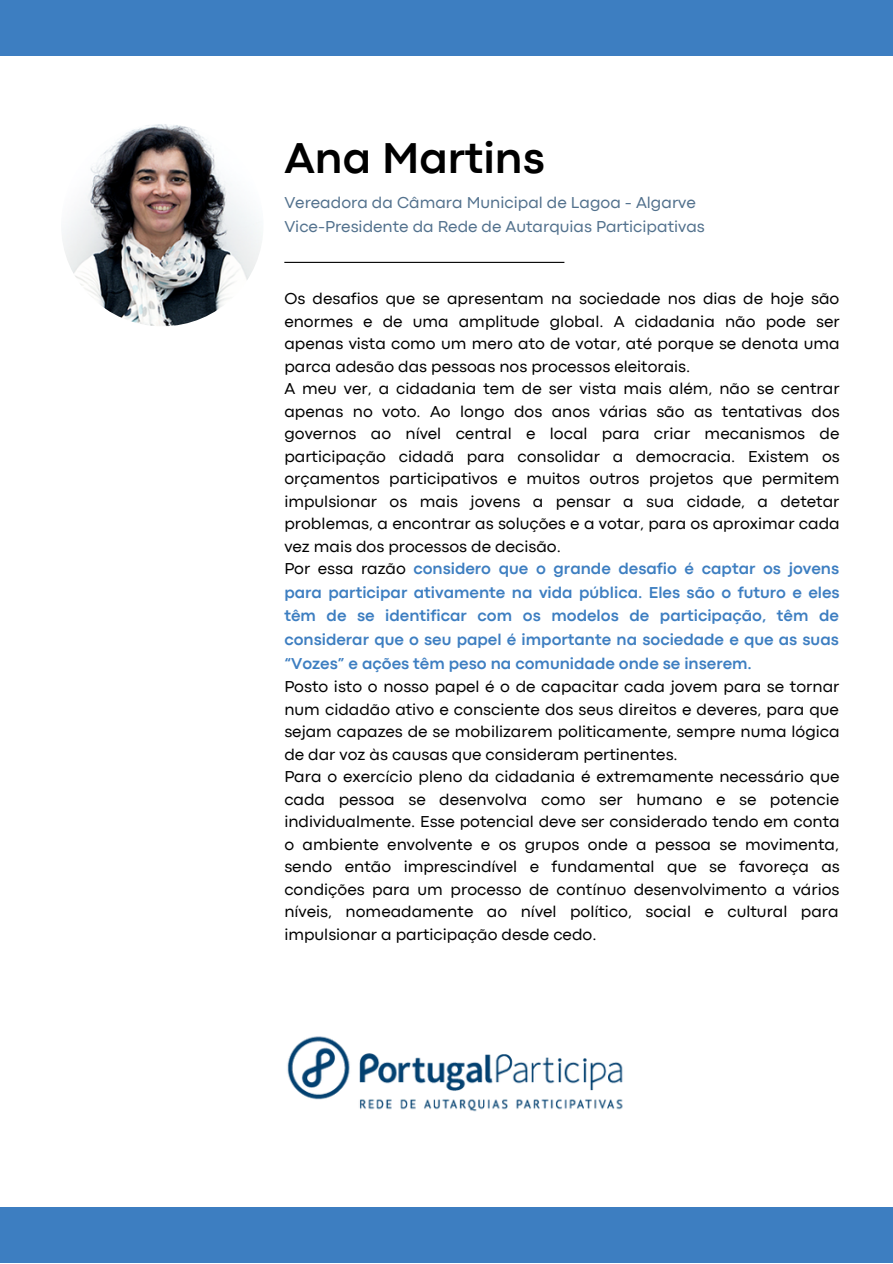
<style>
.page{position:relative;width:893px;height:1264px;background:#fff}
.page>*{position:absolute;margin:0;border:0;box-sizing:border-box;transform-origin:0 0}
.t1{font:700 45px "Codec Pro";color:#000}
.t2{font:16.5px/22.8px "Codec Pro";color:#000}
.t3{font:16.5px/23.5px "Codec Pro";color:#52718d}
.s1{font-weight:700;color:#3d7ec1}
</style>
<div class="page">
<img style="left:61px;top:124px;width:202px;height:202px;border-radius:50%">
<div style="left:0;top:1207px;width:892px;height:55px;background:#3d7ec1"></div>
<hr style="left:284px;top:262px;width:280px;height:1px;background:#000">
<div style="left:0;top:0;width:892px;height:55px;background:#3d7ec1"></div>
<img style="left:287px;top:1036px;width:336px;height:76px">
<h1 class="t1" style="left:284px;top:142px;width:262px">Ana Martins</h1>
<p class="t3" style="left:284px;top:192px;width:422px">Vereadora da Câmara Municipal de Lagoa - Algarve<br>Vice-Presidente da Rede de Autarquias Participativas</p>
<p class="t2" style="left:284px;top:288px;width:557px">Os desafios que se apresentam na sociedade nos dias de hoje são enormes e de uma amplitude global. A cidadania não pode ser apenas vista como um mero ato de votar, até porque se denota uma parca adesão das pessoas nos processos eleitorais.<br>A meu ver, a cidadania tem de ser vista mais além, não se centrar apenas no voto. Ao longo dos anos várias são as tentativas dos governos ao nível central e local para criar mecanismos de participação cidadã para consolidar a democracia. Existem os orçamentos participativos e muitos outros projetos que permitem impulsionar os mais jovens a pensar a sua cidade, a detetar problemas, a encontrar as soluções e a votar, para os aproximar cada vez mais dos processos de decisão.<br>Por essa razão <span class="s1">considero que o grande desafio é captar os jovens para participar ativamente na vida pública. Eles são o futuro e eles têm de se identificar com os modelos de participação, têm de considerar que o seu papel é importante na sociedade e que as suas “Vozes” e ações têm peso na comunidade onde se inserem.</span></p>
<p class="t2" style="left:284px;top:676px;width:557px">Posto isto o nosso papel é o de capacitar cada jovem para se tornar num cidadão ativo e consciente dos seus direitos e deveres, para que sejam capazes de se mobilizarem politicamente, sempre numa lógica de dar voz às causas que consideram pertinentes.<br>Para o exercício pleno da cidadania é extremamente necessário que cada pessoa se desenvolva como ser humano e se potencie individualmente. Esse potencial deve ser considerado tendo em conta o ambiente envolvente e os grupos onde a pessoa se movimenta, sendo então imprescindível e fundamental que se favoreça as condições para um processo de contínuo desenvolvimento a vários níveis, nomeadamente ao nível político, social e cultural para impulsionar a participação desde cedo.</p>
</div>
